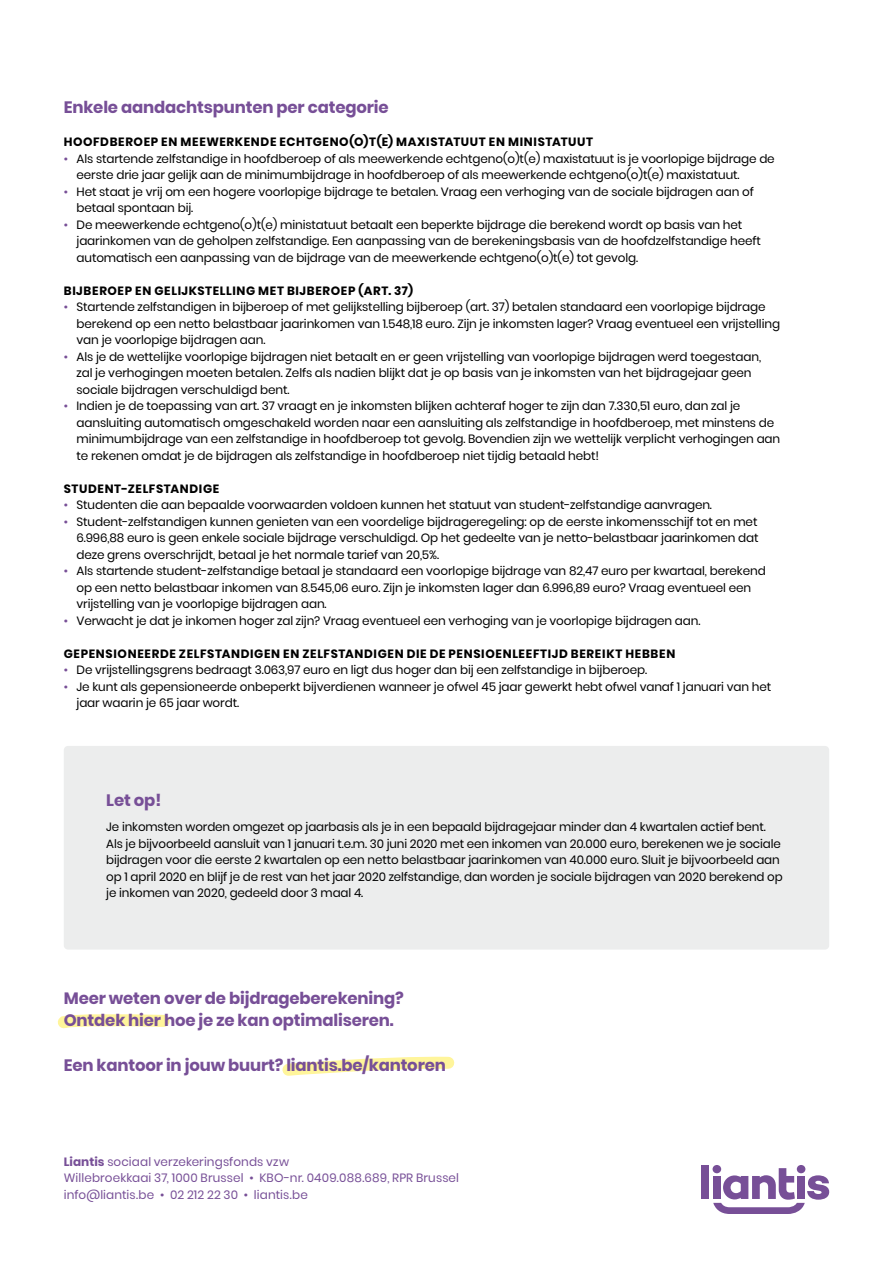
<style>
.page{position:relative;width:893px;height:1263px;background:#fff}
.page>*{position:absolute;margin:0;border:0;box-sizing:border-box;transform-origin:0 0}
.t1{font:700 16.5px/22.5px "Poppins";letter-spacing:-.01em;color:#774f97}
.t2{font:12px/16.5px "Poppins";letter-spacing:-.01em;color:#000}
.t3{font:700 12px "Poppins";letter-spacing:.055em;color:#000}
.t4{font:12px/16.8px "Poppins";letter-spacing:.01em;color:#774f97}
.s1{color:#774f97}
.s2{font-weight:700}
</style>
<div class="page">
<svg style="left:57px;top:1014px;width:113px;height:15px"></svg>
<svg style="left:282px;top:1056px;width:173px;height:20px"></svg>
<div style="left:64px;top:746px;width:765px;height:203px;background:#eceded;border-radius:4px"></div>
<div style="left:702px;top:1165px;width:7px;height:34px;background:#774f97"></div>
<div style="left:713px;top:1165px;width:8px;height:8px;background:#774f97;border-radius:50%"></div>
<div style="left:797px;top:1165px;width:8px;height:8px;background:#774f97;border-radius:50%"></div>
<svg style="left:713px;top:1168px;width:116px;height:46px"></svg>
<h1 class="t1" style="left:64px;top:96px;width:326px">Enkele aandachtspunten per categorie</h1>
<p class="t3" style="left:64px;top:135px;width:531px">HOOFDBEROEP EN MEEWERKENDE ECHTGENO(O)T(E) MAXISTATUUT EN MINISTATUUT</p>
<p class="t2" style="left:77px;top:150px;width:700px;text-indent:-13px"><span class="s1">•</span> Als startende zelfstandige in hoofdberoep of als meewerkende echtgeno(o)t(e) maxistatuut is je voorlopige bijdrage de eerste drie jaar gelijk aan de minimumbijdrage in hoofdberoep of als meewerkende echtgeno(o)t(e) maxistatuut.</p>
<p class="t2" style="left:77px;top:183px;width:679px;text-indent:-13px"><span class="s1">•</span> Het staat je vrij om een hogere voorlopige bijdrage te betalen. Vraag een verhoging van de sociale bijdragen aan of betaal spontaan bij.</p>
<p class="t2" style="left:77px;top:216px;width:686px;text-indent:-13px"><span class="s1">•</span> De meewerkende echtgeno(o)t(e) ministatuut betaalt een beperkte bijdrage die berekend wordt op basis van het jaarinkomen van de geholpen zelfstandige. Een aanpassing van de berekeningsbasis van de hoofdzelfstandige heeft automatisch een aanpassing van de bijdrage van de meewerkende echtgeno(o)t(e) tot gevolg.</p>
<p class="t3" style="left:64px;top:284px;width:351px">BIJBEROEP EN GELIJKSTELLING MET BIJBEROEP (ART. 37)</p>
<p class="t2" style="left:77px;top:299px;width:705px;text-indent:-13px"><span class="s1">•</span> Startende zelfstandigen in bijberoep of met gelijkstelling bijberoep (art. 37) betalen standaard een voorlopige bijdrage berekend op een netto belastbaar jaarinkomen van 1.548,18 euro. Zijn je inkomsten lager? Vraag eventueel een vrijstelling van je voorlopige bijdragen aan.</p>
<p class="t2" style="left:77px;top:348px;width:686px;text-indent:-13px"><span class="s1">•</span> Als je de wettelijke voorlopige bijdragen niet betaalt en er geen vrijstelling van voorlopige bijdragen werd toegestaan, zal je verhogingen moeten betalen. Zelfs als nadien blijkt dat je op basis van je inkomsten van het bijdragejaar geen sociale bijdragen verschuldigd bent.</p>
<p class="t2" style="left:77px;top:398px;width:705px;text-indent:-13px"><span class="s1">•</span> Indien je de toepassing van art. 37 vraagt en je inkomsten blijken achteraf hoger te zijn dan 7.330,51 euro, dan zal je aansluiting automatisch omgeschakeld worden naar een aansluiting als zelfstandige in hoofdberoep, met minstens de minimumbijdrage van een zelfstandige in hoofdberoep tot gevolg. Bovendien zijn we wettelijk verplicht verhogingen aan te rekenen omdat je de bijdragen als zelfstandige in hoofdberoep niet tijdig betaald hebt!</p>
<p class="t3" style="left:64px;top:482px;width:157px">STUDENT-ZELFSTANDIGE</p>
<p class="t2" style="left:64px;top:497px;width:650px"><span class="s1">•</span> Studenten die aan bepaalde voorwaarden voldoen kunnen het statuut van student-zelfstandige aanvragen.</p>
<p class="t2" style="left:77px;top:513px;width:684px;text-align:justify;text-indent:-13px"><span class="s1">•</span> Student-zelfstandigen kunnen genieten van een voordelige bijdrageregeling: op de eerste inkomensschijf tot en met 6.996,88 euro is geen enkele sociale bijdrage verschuldigd. Op het gedeelte van je netto-belastbaar jaarinkomen dat deze grens overschrijdt, betaal je het normale tarief van 20,5%.</p>
<p class="t2" style="left:77px;top:563px;width:691px;text-indent:-13px"><span class="s1">•</span> Als startende student-zelfstandige betaal je standaard een voorlopige bijdrage van 82,47 euro per kwartaal, berekend op een netto belastbaar inkomen van 8.545,06 euro. Zijn je inkomsten lager dan 6.996,89 euro? Vraag eventueel een vrijstelling van je voorlopige bijdragen aan.</p>
<p class="t2" style="left:64px;top:612px;width:638px"><span class="s1">•</span> Verwacht je dat je inkomen hoger zal zijn? Vraag eventueel een verhoging van je voorlopige bijdragen aan.</p>
<p class="t3" style="left:64px;top:647px;width:613px">GEPENSIONEERDE ZELFSTANDIGEN EN ZELFSTANDIGEN DIE DE PENSIOENLEEFTIJD BEREIKT HEBBEN</p>
<p class="t2" style="left:64px;top:662px;width:585px"><span class="s1">•</span> De vrijstellingsgrens bedraagt 3.063,97 euro en ligt dus hoger dan bij een zelfstandige in bijberoep.</p>
<p class="t2" style="left:77px;top:678px;width:696px;text-indent:-13px"><span class="s1">•</span> Je kunt als gepensioneerde onbeperkt bijverdienen wanneer je ofwel 45 jaar gewerkt hebt ofwel vanaf 1 januari van het jaar waarin je 65 jaar wordt.</p>
<h1 class="t1" style="left:106px;top:789px;width:57px">Let op!</h1>
<p class="t2" style="left:106px;top:819px;width:678px">Je inkomsten worden omgezet op jaarbasis als je in een bepaald bijdragejaar minder dan 4 kwartalen actief bent.<br>Als je bijvoorbeeld aansluit van 1 januari t.e.m. 30 juni 2020 met een inkomen van 20.000 euro, berekenen we je sociale bijdragen voor die eerste 2 kwartalen op een netto belastbaar jaarinkomen van 40.000 euro. Sluit je bijvoorbeeld aan op 1 april 2020 en blijf je de rest van het jaar 2020 zelfstandige, dan worden je sociale bijdragen van 2020 berekend op je inkomen van 2020, gedeeld door 3 maal 4.</p>
<h1 class="t1" style="left:64px;top:987px;width:341px">Meer weten over de bijdrageberekening?<br>Ontdek hier hoe je ze kan optimaliseren.</h1>
<h1 class="t1" style="left:64px;top:1054px;width:384px">Een kantoor in jouw buurt? liantis.be/kantoren</h1>
<p class="t4" style="left:64px;top:1153px;width:397px"><span class="s2">Liantis</span> sociaal verzekeringsfonds vzw<br>Willebroekkaai 37, 1000 Brussel • KBO-nr. 0409.088.689, RPR Brussel info@liantis.be • 02 212 22 30 • liantis.be</p>
</div>
